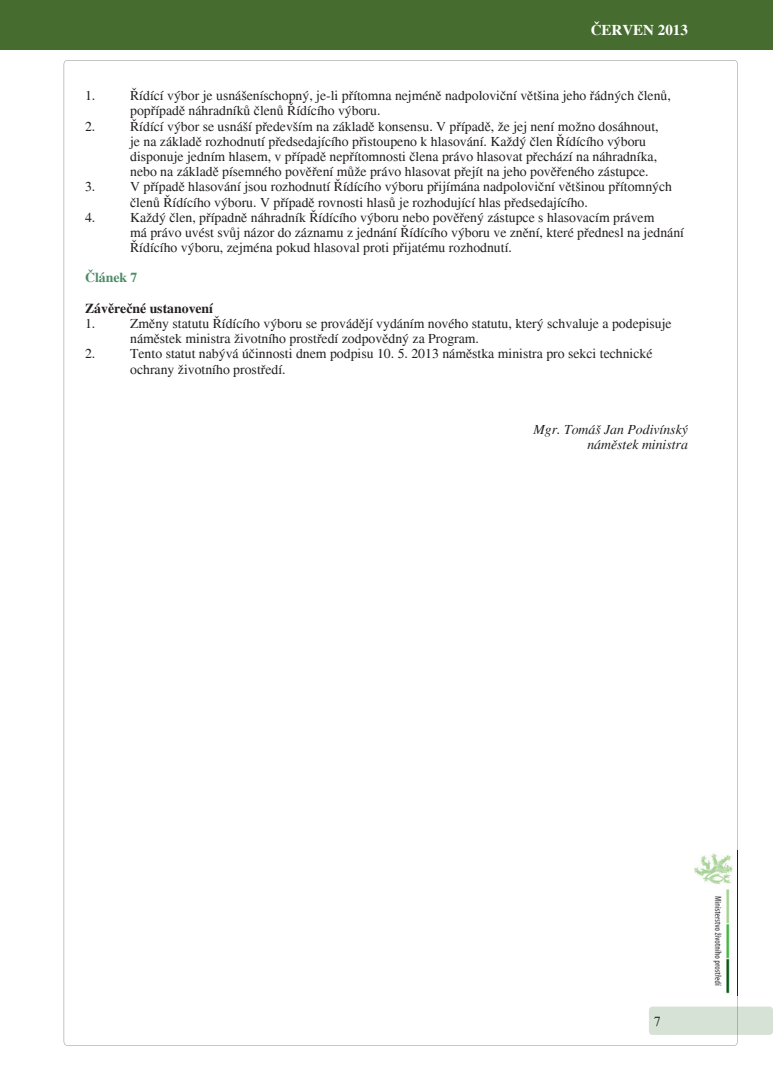
<style>
.page{position:relative;width:773px;height:1081px;background:#fff}
.page>*{position:absolute;margin:0;border:0;box-sizing:border-box;transform-origin:0 0}
.t1{font:700 15px "Times";color:#fff}
.t2{font:13.75px/15.1px "Times";color:#231f20}
.t3{font:italic 13.75px/15.1px "Times";color:#231f20;text-align:right}
.t4{font:700 13.75px "Times";color:#231f20}
.t5{font:700 13.75px "Times";color:#4c8c67}
.t6{font:13.75px "Times New Roman";color:#231f20}
</style>
<div class="page">
<div style="left:0;top:0;width:772px;height:50px;background:#466d2f"></div>
<div style="left:648px;top:1006px;width:124px;height:29px;background:#d7e2d7;border-radius:4px"></div>
<img style="left:694px;top:851px;width:44px;height:145px">
<p class="t1" style="left:590px;top:21px;width:99px">ČERVEN 2013</p>
<p class="t2" style="left:85px;top:88px;width:12px">1.</p>
<p class="t2" style="left:130px;top:88px;width:542px">Řídící výbor je usnášeníschopný, je-li přítomna nejméně nadpoloviční většina jeho řádných členů, popřípadě náhradníků členů Řídícího výboru.</p>
<p class="t2" style="left:85px;top:119px;width:12px">2.</p>
<p class="t2" style="left:130px;top:119px;width:530px">Řídící výbor se usnáší především na základě konsensu. V případě, že jej není možno dosáhnout, je na základě rozhodnutí předsedajícího přistoupeno k hlasování. Každý člen Řídícího výboru disponuje jedním hlasem, v případě nepřítomnosti člena právo hlasovat přechází na náhradníka, nebo na základě písemného pověření může právo hlasovat přejít na jeho pověřeného zástupce.</p>
<p class="t2" style="left:85px;top:179px;width:12px">3.</p>
<p class="t2" style="left:130px;top:179px;width:543px">V případě hlasování jsou rozhodnutí Řídícího výboru přijímána nadpoloviční většinou přítomných členů Řídícího výboru. V případě rovnosti hlasů je rozhodující hlas předsedajícího.</p>
<p class="t2" style="left:85px;top:210px;width:12px">4.</p>
<p class="t2" style="left:130px;top:210px;width:555px">Každý člen, případně náhradník Řídícího výboru nebo pověřený zástupce s hlasovacím právem<br>má právo uvést svůj názor do záznamu z jednání Řídícího výboru ve znění, které přednesl na jednání<br>Řídícího výboru, zejména pokud hlasoval proti přijatému rozhodnutí.</p>
<p class="t5" style="left:85px;top:270px;width:54px">Článek 7</p>
<p class="t4" style="left:85px;top:300px;width:129px">Závěrečné ustanovení</p>
<p class="t2" style="left:85px;top:316px;width:12px">1.</p>
<p class="t2" style="left:130px;top:316px;width:543px">Změny statutu Řídícího výboru se provádějí vydáním nového statutu, který schvaluje a podepisuje náměstek ministra životního prostředí zodpovědný za Program.</p>
<p class="t2" style="left:85px;top:346px;width:12px">2.</p>
<p class="t2" style="left:130px;top:346px;width:524px">Tento statut nabývá účinnosti dnem podpisu 10. 5. 2013 náměstka ministra pro sekci technické ochrany životního prostředí.</p>
<p class="t3" style="left:533px;top:422px;width:156px">Mgr. Tomáš Jan Podivínský náměstek ministra</p>
<p class="t6" style="left:653px;top:1012px;width:8px">7</p>
</div>
